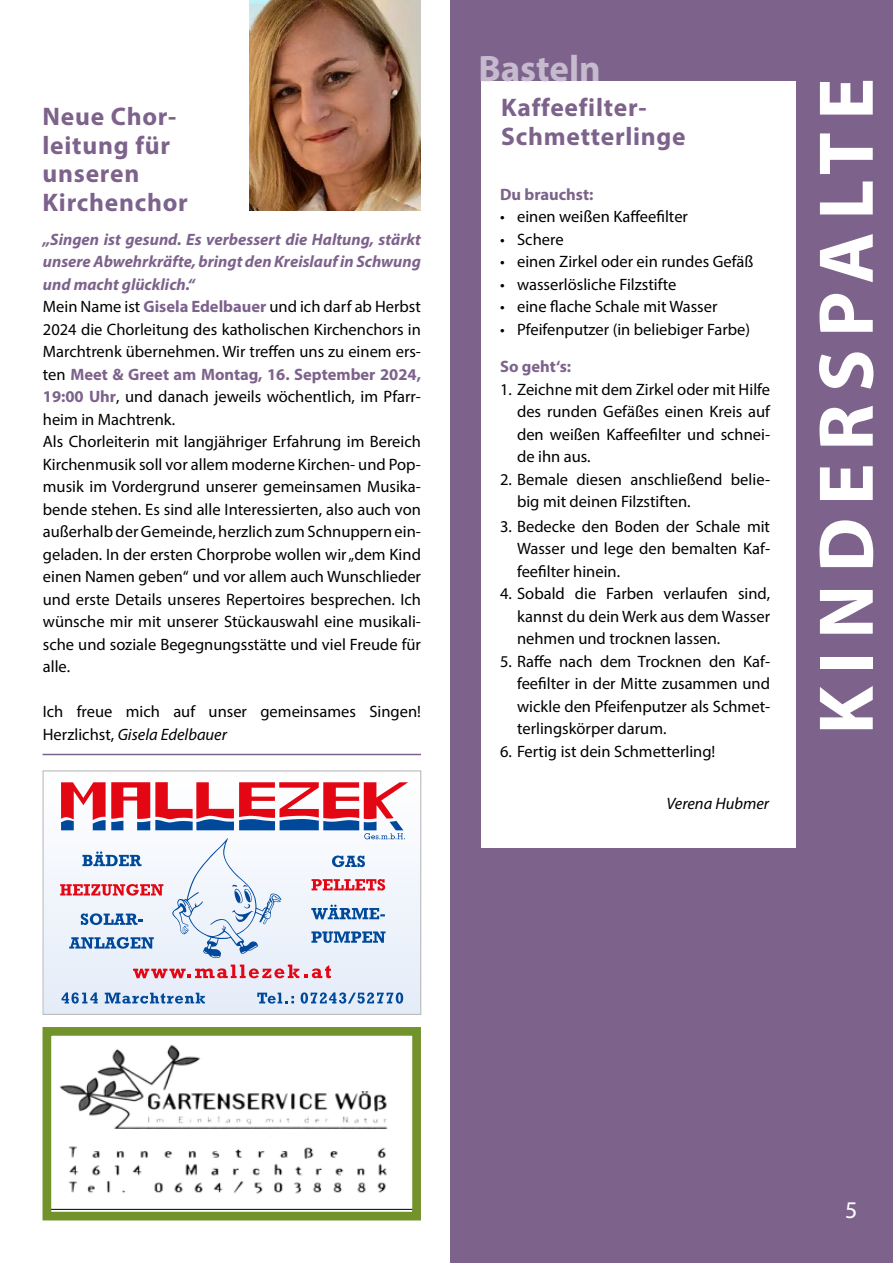
<style>
.page{position:relative;width:893px;height:1263px;background:#fff}
.page>*{position:absolute;margin:0;border:0;box-sizing:border-box;transform-origin:0 0}
.Headline_H1{font:700 78.3px "Myriad Pro";letter-spacing:.16em;color:#fff}
.Subline_H2{font:700 36.9px "Myriad Pro";color:#c6bace}
.Headline_H1-2{font:700 25.5px/28.5px "Myriad Pro";letter-spacing:.03em;color:#7d628c}
.H3{font:700 25.5px/28.5px "Myriad Pro";letter-spacing:.03em;color:#7d628c}
.t1{font:24px "Myriad Pro";color:#fff}
.Fließtext{font:16.5px/22.5px "Myriad Pro";color:#000;text-align:justify}
.t2{font:italic 700 16.5px/22.5px "Myriad Pro";color:#7d628c;text-align:justify}
.H4{font:700 16.5px "Myriad Pro";color:#7d628c}
.Fließtext-2{font:italic 16.5px "Myriad Pro";color:#000}
.s1{font-weight:700;color:#7d628c}
.s2{font-style:italic}
</style>
<div class="page">
<div style="left:451px;top:0;width:442px;height:1263px;background:#7d628c"></div>
<div style="left:481px;top:81px;width:314px;height:766px;background:#fff"></div>
<img style="left:250px;top:0;width:171px;height:211px">
<hr style="left:43px;top:754px;width:378px;height:1px;background:#7d628c">
<div style="left:44px;top:952px;width:377px;height:8px;background:#eaf0fa"></div>
<div style="left:44px;top:960px;width:377px;height:7px;background:#e9f0fa"></div>
<div style="left:44px;top:967px;width:377px;height:8px;background:#e8effa"></div>
<div style="left:44px;top:975px;width:377px;height:8px;background:#e8effa"></div>
<div style="left:44px;top:983px;width:377px;height:8px;background:#e7eefa"></div>
<div style="left:44px;top:991px;width:377px;height:7px;background:#e6edf9"></div>
<div style="left:44px;top:998px;width:377px;height:8px;background:#e5edf9"></div>
<div style="left:44px;top:1006px;width:377px;height:8px;background:#e4ecf9"></div>
<svg style="left:257px;top:993px;width:37px;height:10px"></svg>
<svg style="left:301px;top:992px;width:102px;height:12px"></svg>
<svg style="left:61px;top:992px;width:37px;height:11px"></svg>
<svg style="left:105px;top:993px;width:100px;height:10px"></svg>
<svg style="left:133px;top:964px;width:198px;height:14px"></svg>
<svg style="left:45px;top:782px;width:374px;height:176px"></svg>
<div style="left:43px;top:771px;width:378px;height:243px;border:1px solid #b3b2b2"></div>
<img style="left:53px;top:1045px;width:358px;height:164px">
<div style="left:43px;top:1027px;width:378px;height:193px;border:9px solid #72932b"></div>
<h1 class="Headline_H1-2" style="left:43px;top:102px;width:147px">Neue Chor&shy;leitung für unseren<br>Kirchenchor</h1>
<p class="t2" style="left:43px;top:227px;width:380px">„Singen ist gesund. Es verbessert die Haltung, stärkt unsere Abwehrkräfte, bringt den Kreislauf in Schwung und macht glücklich.“</p>
<p class="Fließtext" style="left:43px;top:295px;width:380px">Mein Name ist <span class="s1">Gisela Edelbauer</span> und ich darf ab Herbst 2024 die Chorleitung des katholischen Kirchenchors in Marchtrenk übernehmen. Wir treffen uns zu einem ers&shy;ten <span class="s1">Meet &amp; Greet am Montag, 16. September 2024, 19:00 Uhr</span>, und danach jeweils wöchentlich, im Pfarr&shy;heim in Machtrenk.</p>
<p class="Fließtext" style="left:43px;top:430px;width:380px">Als Chorleiterin mit langjähriger Erfahrung im Bereich Kirchenmusik soll vor allem moderne Kirchen- und Pop&shy;musik im Vordergrund unserer gemeinsamen Musika&shy;bende stehen. Es sind alle Interessierten, also auch von außerhalb der Gemeinde, herzlich zum Schnuppern ein&shy;geladen. In der ersten Chorprobe wollen wir „dem Kind einen Namen geben“ und vor allem auch Wunschlieder und erste Details unseres Repertoires besprechen. Ich wünsche mir mit unserer Stückauswahl eine musikali&shy;sche und soziale Begegnungsstätte und viel Freude für alle.</p>
<p class="Fließtext" style="left:43px;top:700px;width:380px">Ich freue mich auf unser gemeinsames Singen!<br>Herzlichst, <span class="s2">Gisela Edelbauer</span></p>
<h2 class="Subline_H2" style="left:478px;top:44px;width:124px">Basteln</h2>
<p class="H3" style="left:501px;top:92px;width:186px">Kaffeefilter-<br>Schmetterlinge</p>
<p class="H4" style="left:500px;top:183px;width:95px">Du brauchst:</p>
<p class="Fließtext" style="left:500px;top:205px;width:189px">• einen weißen Kaffeefilter</p>
<p class="Fließtext" style="left:500px;top:228px;width:65px">• Schere</p>
<p class="Fließtext" style="left:500px;top:250px;width:255px">• einen Zirkel oder ein rundes Gefäß</p>
<p class="Fließtext" style="left:500px;top:273px;width:178px">• wasserlösliche Filzstifte</p>
<p class="Fließtext" style="left:500px;top:295px;width:219px">• eine flache Schale mit Wasser</p>
<p class="Fließtext" style="left:500px;top:318px;width:252px">• Pfeifenputzer (in beliebiger Farbe)</p>
<p class="H4" style="left:500px;top:356px;width:73px">So geht‘s:</p>
<p class="Fließtext" style="left:517px;top:377px;width:255px;text-indent:-17px">1. Zeichne mit dem Zirkel oder mit Hilfe des runden Gefäßes einen Kreis auf den weißen Kaffeefilter und schnei&shy;de ihn aus.</p>
<p class="Fließtext" style="left:517px;top:467px;width:255px;text-indent:-17px">2. Bemale diesen anschließend belie&shy;big mit deinen Filzstiften.</p>
<p class="Fließtext" style="left:517px;top:514px;width:255px;text-indent:-17px">3. Bedecke den Boden der Schale mit Wasser und lege den bemalten Kaf&shy;feefilter hinein.</p>
<p class="Fließtext" style="left:517px;top:582px;width:255px;text-indent:-17px">4. Sobald die Farben verlaufen sind, kannst du dein Werk aus dem Wasser nehmen und trocknen lassen.</p>
<p class="Fließtext" style="left:517px;top:649px;width:255px;text-indent:-17px">5. Raffe nach dem Trocknen den Kaf&shy;feefilter in der Mitte zusammen und wickle den Pfeifenputzer als Schmet&shy;terlingskörper darum.</p>
<p class="Fließtext" style="left:500px;top:739px;width:217px">6. Fertig ist dein Schmetterling!</p>
<p class="Fließtext-2" style="left:666px;top:793px;width:104px">Verena Hubmer</p>
<h1 class="Headline_H1" style="left:795px;top:734px;width:658px;rotate:-90deg">KINDERSPALTE</h1>
<h3 class="t1" style="left:845px;top:1195px;width:14px">5</h3>
</div>
